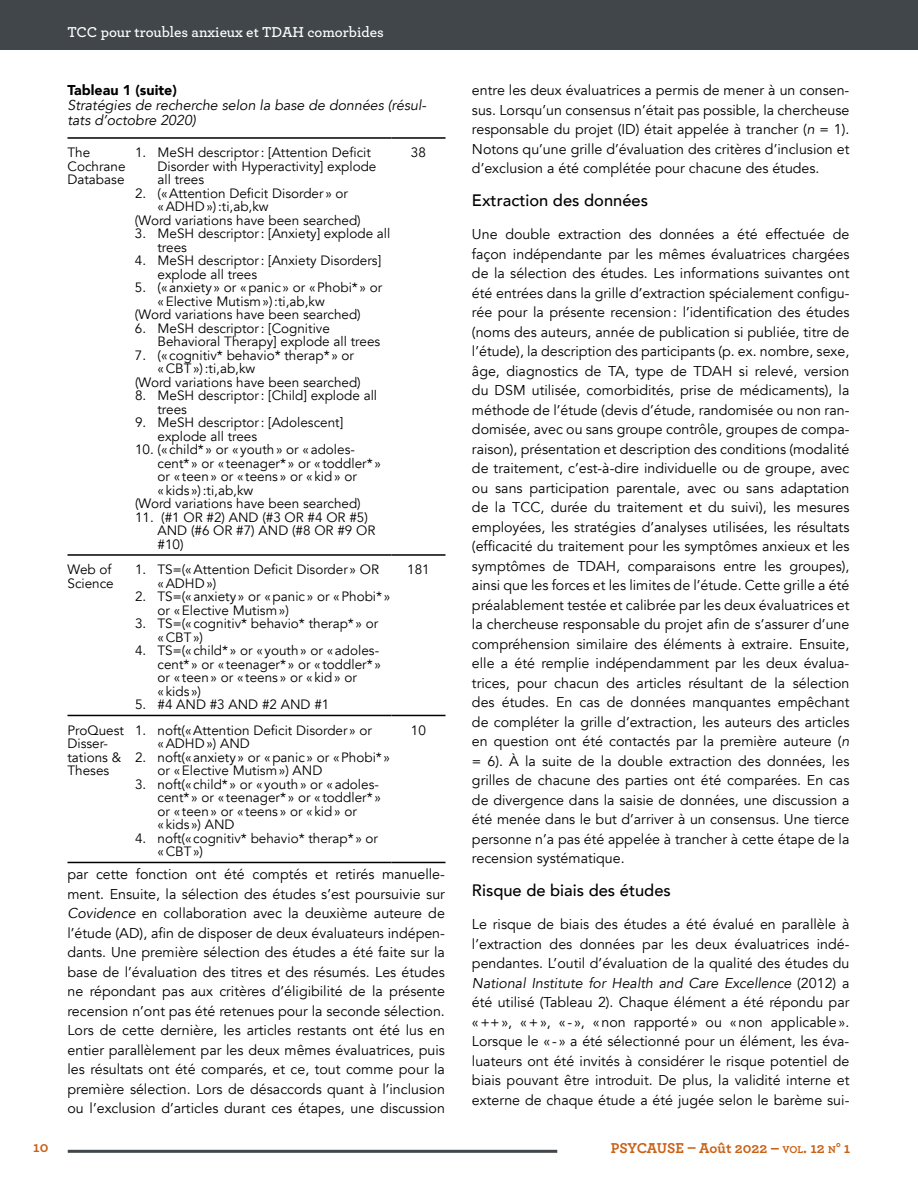
<style>
.page{position:relative;width:918px;height:1188px;background:#fff}
.page>*{position:absolute;margin:0;border:0;box-sizing:border-box;transform-origin:0 0}
.t1{font:500 16.5px "Avenir";color:#000}
.t2{font:600 15px "Archer";color:#fff}
.t3{font:700 15px "Archer";letter-spacing:-.005em;color:#ca6116}
.t4{font:14.25px/19.5px "Avenir";color:#000;text-align:justify}
.t5{font:italic 14.25px/15px "Avenir";color:#000}
.t6{font:900 14.25px "Avenir";color:#000}
.t7{font:13.5px/13.5px "Avenir";color:#000}
.s1{font-style:italic}
.s2{font-size:10.5px}
.s3{font-style:inherit}
</style>
<div class="page">
<hr style="left:68px;top:1150px;width:489px;height:3px;background:#404649">
<div style="left:0;top:0;width:918px;height:50px;background:#404649"></div>
<hr style="left:68px;top:137px;width:67px;height:2px;background:#000">
<hr style="left:135px;top:137px;width:257px;height:2px;background:#000">
<hr style="left:392px;top:137px;width:54px;height:2px;background:#000">
<hr style="left:68px;top:554px;width:67px;height:2px;background:#000">
<hr style="left:135px;top:554px;width:257px;height:2px;background:#000">
<hr style="left:392px;top:554px;width:54px;height:2px;background:#000">
<hr style="left:68px;top:715px;width:67px;height:1px;background:#000">
<hr style="left:135px;top:715px;width:257px;height:1px;background:#000">
<hr style="left:392px;top:715px;width:54px;height:1px;background:#000">
<hr style="left:68px;top:862px;width:67px;height:1px;background:#000">
<hr style="left:135px;top:862px;width:257px;height:1px;background:#000">
<hr style="left:392px;top:862px;width:54px;height:1px;background:#000">
<p class="t2" style="left:68px;top:21px;width:318px">TCC pour troubles anxieux et TDAH comorbides</p>
<p class="t6" style="left:68px;top:78px;width:111px">Tableau 1 (suite)</p>
<p class="t5" style="left:68px;top:98px;width:360px">Stratégies de recherche selon la base de données (résul&shy;tats d’octobre 2020)</p>
<p class="t7" style="left:68px;top:146px;width:60px">The<br>Cochrane<br>Database</p>
<p class="t7" style="left:158px;top:146px;width:220px;text-indent:-23px">1. MeSH descriptor: [Attention Deficit<br>Disorder with Hyperactivity] explode all trees</p>
<p class="t7" style="left:135px;top:187px;width:215px">2. («Attention Deficit Disorder » or</p>
<p class="t7" style="left:158px;top:200px;width:113px">«ADHD»):ti,ab,kw</p>
<p class="t7" style="left:135px;top:214px;width:227px">(Word variations have been searched)</p>
<p class="t7" style="left:158px;top:227px;width:234px;text-indent:-23px">3. MeSH descriptor: [Anxiety] explode all trees</p>
<p class="t7" style="left:158px;top:254px;width:225px;text-indent:-23px">4. MeSH descriptor: [Anxiety Disorders] explode all trees</p>
<p class="t7" style="left:135px;top:281px;width:249px">5. («anxiety » or «panic » or «Phobi* » or</p>
<p class="t7" style="left:158px;top:295px;width:169px">«Elective Mutism»):ti,ab,kw</p>
<p class="t7" style="left:135px;top:308px;width:227px">(Word variations have been searched)</p>
<p class="t7" style="left:158px;top:322px;width:224px;text-indent:-23px">6. MeSH descriptor: [Cognitive<br>Behavioral Therapy] explode all trees</p>
<p class="t7" style="left:135px;top:349px;width:221px">7. (« cognitiv* behavio* therap* » or</p>
<p class="t7" style="left:158px;top:362px;width:99px">«CBT»):ti,ab,kw</p>
<p class="t7" style="left:135px;top:376px;width:227px">(Word variations have been searched)</p>
<p class="t7" style="left:158px;top:389px;width:221px;text-indent:-23px">8. MeSH descriptor: [Child] explode all trees</p>
<p class="t7" style="left:158px;top:416px;width:187px;text-indent:-23px">9. MeSH descriptor: [Adolescent] explode all trees</p>
<p class="t7" style="left:135px;top:443px;width:221px">10. (« child* » or « youth» or «adoles-</p>
<p class="t7" style="left:158px;top:457px;width:225px">cent* » or « teenager* » or « toddler* »</p>
<p class="t7" style="left:158px;top:470px;width:201px">or « teen» or « teens » or « kid» or</p>
<p class="t7" style="left:158px;top:484px;width:97px">« kids »):ti,ab,kw</p>
<p class="t7" style="left:135px;top:497px;width:227px">(Word variations have been searched)</p>
<p class="t7" style="left:158px;top:511px;width:219px;text-indent:-23px">11. (#1 OR #2) AND (#3 OR #4 OR #5)<br>AND (#6 OR #7) AND (#8 OR #9 OR #10)</p>
<p class="t7" style="left:68px;top:563px;width:48px">Web of<br>Science</p>
<p class="t7" style="left:158px;top:563px;width:223px;text-indent:-23px">1. TS=(«Attention Deficit Disorder » OR «ADHD»)</p>
<p class="t7" style="left:158px;top:590px;width:234px;text-indent:-23px">2. TS=(«anxiety » or «panic » or «Phobi* » or «Elective Mutism»)</p>
<p class="t7" style="left:158px;top:617px;width:222px;text-indent:-23px">3. TS=(« cognitiv* behavio* therap* » or «CBT»)</p>
<p class="t7" style="left:158px;top:644px;width:225px;text-indent:-23px">4. TS=(« child* » or « youth» or «adoles&shy;cent* » or « teenager* » or « toddler* » or « teen» or « teens » or « kid» or<br>« kids »)</p>
<p class="t7" style="left:135px;top:698px;width:196px">5. #4 AND #3 AND #2 AND #1</p>
<p class="t7" style="left:68px;top:724px;width:58px">ProQuest<br>Disser&shy;tations &amp;<br>Theses</p>
<p class="t7" style="left:158px;top:724px;width:216px;text-indent:-23px">1. noft(«Attention Deficit Disorder » or «ADHD») AND</p>
<p class="t7" style="left:158px;top:751px;width:234px;text-indent:-23px">2. noft(«anxiety » or «panic » or «Phobi* » or «Elective Mutism») AND</p>
<p class="t7" style="left:158px;top:778px;width:225px;text-indent:-23px">3. noft(« child* » or « youth» or «adoles&shy;cent* » or « teenager* » or « toddler* » or « teen» or « teens » or « kid» or<br>« kids ») AND</p>
<p class="t7" style="left:158px;top:832px;width:222px;text-indent:-23px">4. noft(« cognitiv* behavio* therap* » or «CBT»)</p>
<p class="t7" style="left:411px;top:146px;width:17px">38</p>
<p class="t7" style="left:407px;top:563px;width:24px">181</p>
<p class="t7" style="left:411px;top:724px;width:17px">10</p>
<p class="t4" style="left:68px;top:865px;width:379px">par cette fonction ont été comptés et retirés manuelle&shy;ment. Ensuite, la sélection des études s’est poursuivie sur <span class="s1">Covidence</span> en collaboration avec la deuxième auteure de l’étude (AD), afin de disposer de deux évaluateurs indépen&shy;dants. Une première sélection des études a été faite sur la base de l’évaluation des titres et des résumés. Les études ne répondant pas aux critères d’éligibilité de la présente recension n’ont pas été retenues pour la seconde sélection.<br>Lors de cette dernière, les articles restants ont été lus en entier parallèlement par les deux mêmes évaluatrices, puis les résultats ont été comparés, et ce, tout comme pour la première sélection. Lors de désaccords quant à l’inclusion ou l’exclusion d’articles durant ces étapes, une discussion</p>
<p class="t4" style="left:472px;top:81px;width:379px">entre les deux évaluatrices a permis de mener à un consen&shy;sus. Lorsqu’un consensus n’était pas possible, la chercheuse responsable du projet (ID) était appelée à trancher (<span class="s1">n</span> = 1).<br>Notons qu’une grille d’évaluation des critères d’inclusion et d’exclusion a été complétée pour chacune des études.</p>
<p class="t1" style="left:472px;top:186px;width:178px">Extraction des données</p>
<p class="t4" style="left:472px;top:225px;width:379px">Une double extraction des données a été effectuée de façon indépendante par les mêmes évaluatrices chargées de la sélection des études. Les informations suivantes ont été entrées dans la grille d’extraction spécialement configu&shy;rée pour la présente recension: l’identification des études (noms des auteurs, année de publication si publiée, titre de l’étude), la description des participants (p. ex. nombre, sexe, âge, diagnostics de TA, type de TDAH si relevé, version du DSM utilisée, comorbidités, prise de médicaments), la méthode de l’étude (devis d’étude, randomisée ou non ran&shy;domisée, avec ou sans groupe contrôle, groupes de compa&shy;raison), présentation et description des conditions (modalité de traitement, c’est-à-dire individuelle ou de groupe, avec ou sans participation parentale, avec ou sans adaptation de la TCC, durée du traitement et du suivi), les mesures employées, les stratégies d’analyses utilisées, les résultats (efficacité du traitement pour les symptômes anxieux et les symptômes de TDAH, comparaisons entre les groupes), ainsi que les forces et les limites de l’étude. Cette grille a été préalablement testée et calibrée par les deux évaluatrices et la chercheuse responsable du projet afin de s’assurer d’une compréhension similaire des éléments à extraire. Ensuite, elle a été remplie indépendamment par les deux évalua&shy;trices, pour chacun des articles résultant de la sélection des études. En cas de données manquantes empêchant de compléter la grille d’extraction, les auteurs des articles en question ont été contactés par la première auteure (<span class="s1">n </span>= 6). À la suite de la double extraction des données, les grilles de chacune des parties ont été comparées. En cas de divergence dans la saisie de données, une discussion a été menée dans le but d’arriver à un consensus. Une tierce personne n’a pas été appelée à trancher à cette étape de la recension systématique.</p>
<p class="t1" style="left:472px;top:876px;width:200px">Risque de biais des études</p>
<p class="t4" style="left:472px;top:915px;width:379px">Le risque de biais des études a été évalué en parallèle à l’extraction des données par les deux évaluatrices indé&shy;pendantes. L’outil d’évaluation de la qualité des études du <span class="s1">National Institute for Health and Care Excellence</span> (2012) a été utilisé (Tableau 2). Chaque élément a été répondu par «++», «+», « - », «non rapporté» ou «non applicable».<br>Lorsque le « - » a été sélectionné pour un élément, les éva&shy;luateurs ont été invités à considérer le risque potentiel de biais pouvant être introduit. De plus, la validité interne et externe de chaque étude a été jugée selon le barème sui-</p>
<p class="t3" style="left:33px;top:1136px;width:17px">10</p>
<p class="t3" style="left:611px;top:1137px;width:241px">PSYCAUSE – Août 2022 – <span class="s2">VOL</span><span class="s3">. 12</span> <span class="s2">N</span><span class="s3">° 1</span></p>
</div>
